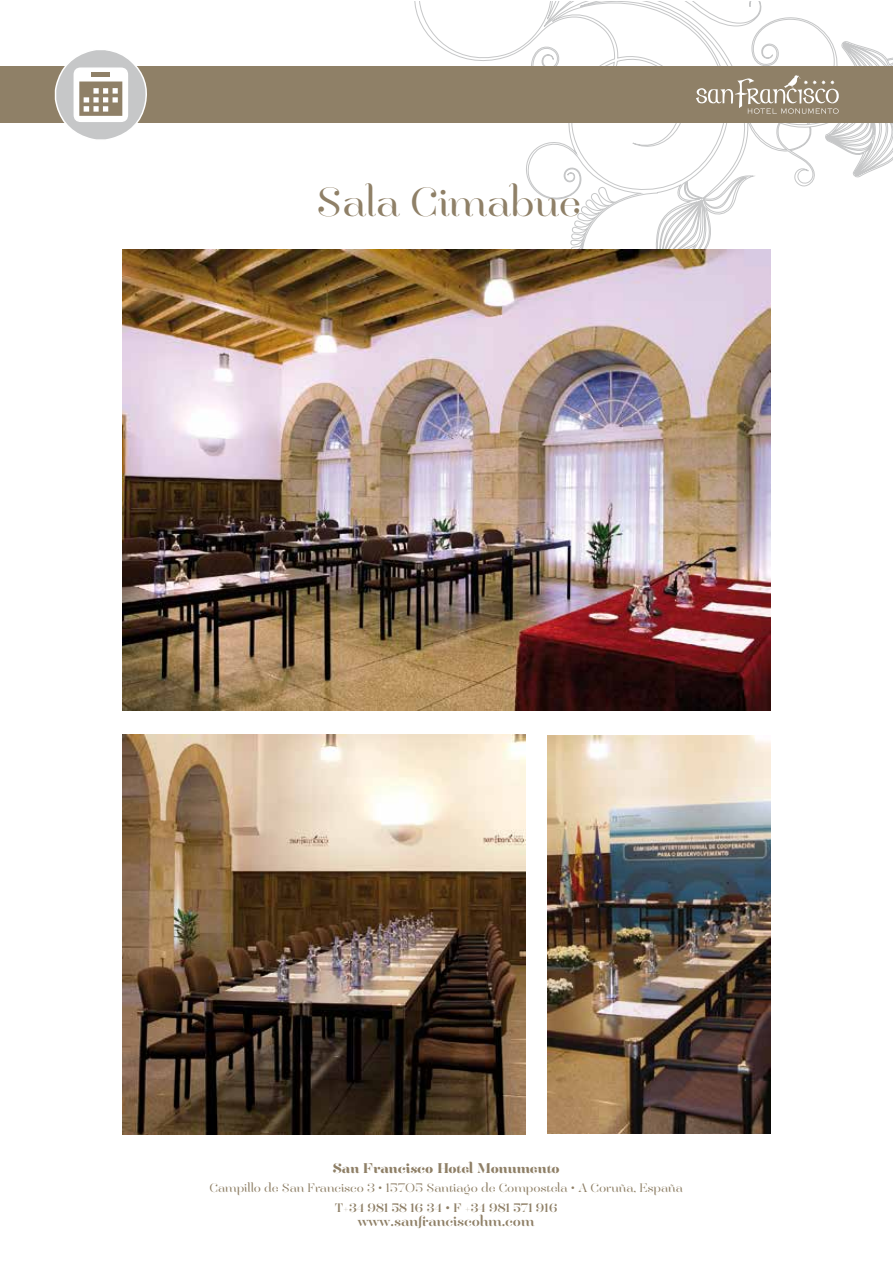
<style>
.page{position:relative;width:893px;height:1263px;background:#fff}
.page>*{position:absolute;margin:0;border:0;box-sizing:border-box;transform-origin:0 0}
.t1{font:300 34.5px "Hera Big";color:#8f8067}
.t2{font:600 12px "Hera Big";color:#8f8067}
.t3{font:12px "Hera Big";color:#8f8067}
.t4{font:300 10.5px "Hera Big";color:#8f8067}
.t5{font:10.5px "Hera Big";color:#8f8067}
</style>
<div class="page">
<svg style="left:413px;top:1px;width:479px;height:248px"></svg>
<svg style="left:674px;top:1px;width:88px;height:30px"></svg>
<svg style="left:560px;top:123px;width:55px;height:126px"></svg>
<div style="left:0;top:67px;width:892px;height:56px;background:#8f8067"></div>
<svg style="left:696px;top:75px;width:143px;height:39px"></svg>
<svg style="left:54px;top:50px;width:95px;height:90px"></svg>
<div style="left:92px;top:72px;width:18px;height:5px;background:#8f8067"></div>
<img style="left:122px;top:249px;width:649px;height:461px">
<img style="left:122px;top:734px;width:404px;height:400px">
<img style="left:548px;top:735px;width:223px;height:398px">
<h1 class="t1" style="left:316px;top:176px;width:266px">Sala Cimabue</h1>
<p class="t2" style="left:333px;top:1158px;width:228px">San Francisco Hotel Monumento</p>
<p class="t4" style="left:209px;top:1180px;width:475px">Campillo de San Francisco 3 • 15705 Santiago de Compostela • A Coruña, España</p>
<p class="t5" style="left:335px;top:1199px;width:224px">T+34 981 58 16 34 • F +34 981 571 916</p>
<p class="t3" style="left:358px;top:1212px;width:178px">www.sanfranciscohm.com</p>
</div>
